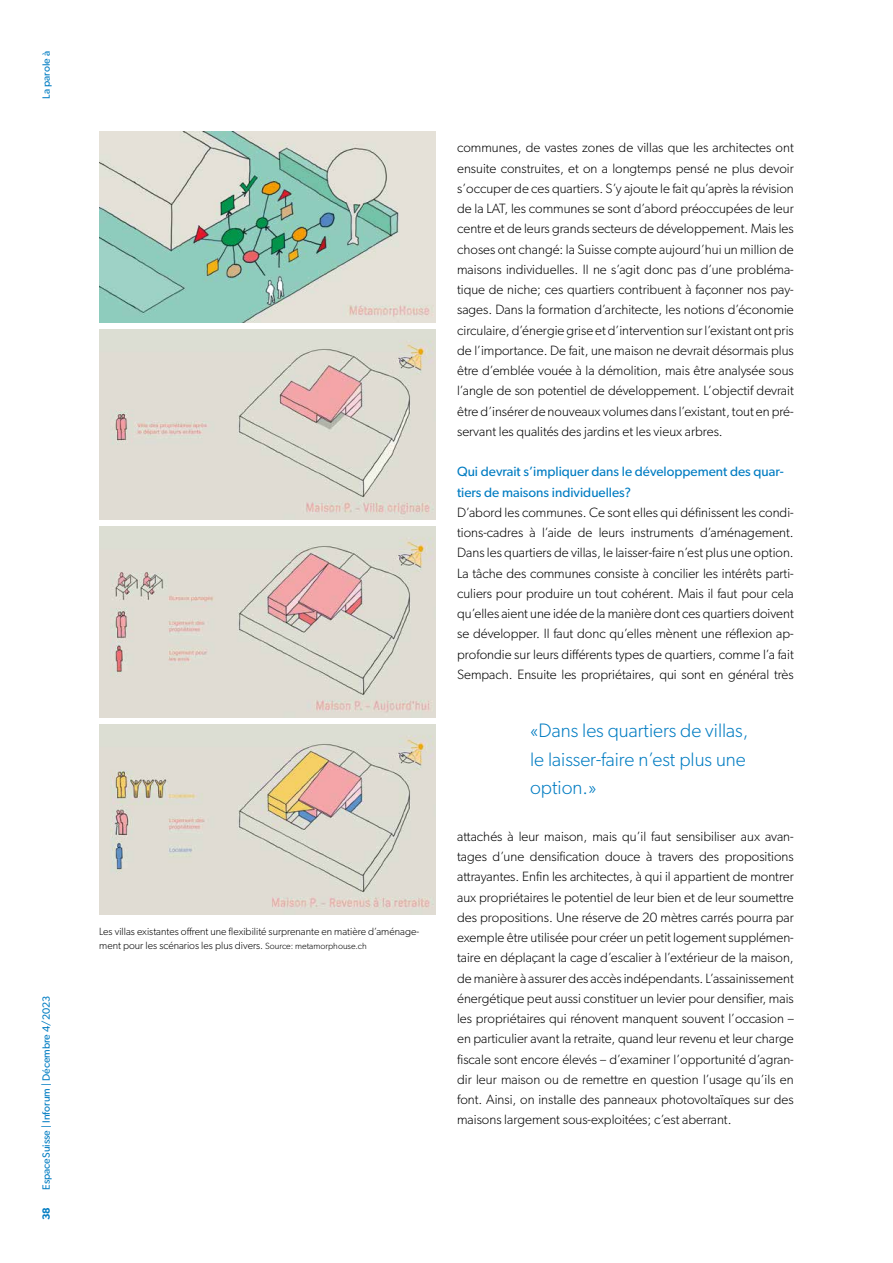
<style>
.page{position:relative;width:893px;height:1263px;background:#fff}
.page>*{position:absolute;margin:0;border:0;box-sizing:border-box;transform-origin:0 0}
.t1{font:300 19.5px/28.5px "Gibson";color:#007cc2}
.t2{font:300 13.5px/20.2px "Gibson";color:#000;text-align:justify}
.t3{font:13.5px/20.2px "Gibson";color:#007cc2}
.t4{font:300 10.5px/13.5px "Gibson";color:#000}
.t5{font:10.5px "Gibson";color:#007cc2}
.t6{font:600 10.5px "Gibson";color:#007cc2}
.s1{font-size:9px}
</style>
<div class="page">
<img style="left:99px;top:132px;width:337px;height:190px">
<img style="left:99px;top:329px;width:337px;height:191px">
<img style="left:99px;top:527px;width:337px;height:190px">
<img style="left:99px;top:724px;width:337px;height:191px">
<p class="t5" style="left:40px;top:99px;width:49px;rotate:-90deg">La parole à</p>
<p class="t5" style="left:40px;top:1190px;width:196px;rotate:-90deg">EspaceSuisse | Inforum | Décembre 4/2023</p>
<p class="t6" style="left:40px;top:1220px;width:15px;rotate:-90deg">38</p>
<p class="t4" style="left:99px;top:925px;width:321px">Les villas existantes offrent une flexibilité surprenante en matière d’aménage&shy;ment pour les scénarios les plus divers. <span class="s1">Source: metamorphouse.ch</span></p>
<p class="t2" style="left:457px;top:137px;width:338px">communes, de vastes zones de villas que les architectes ont ensuite construites, et on a longtemps pensé ne plus devoir s’occuper de ces quartiers. S’y ajoute le fait qu’après la révision de la LAT, les communes se sont d’abord préoccupées de leur centre et de leurs grands secteurs de développement. Mais les choses ont changé: la Suisse compte aujourd’hui un million de maisons individuelles. Il ne s’agit donc pas d’une probléma&shy;tique de niche; ces quartiers contribuent à façonner nos pay&shy;sages. Dans la formation d’architecte, les notions d’économie circulaire, d’énergie grise et d’intervention sur l’existant ont pris de l’importance. De fait, une maison ne devrait désormais plus être d’emblée vouée à la démolition, mais être analysée sous l’angle de son potentiel de développement. L’objectif devrait être d’insérer de nouveaux volumes dans l’existant, tout en pré&shy;servant les qualités des jardins et les vieux arbres.</p>
<p class="t3" style="left:457px;top:461px;width:328px">Qui devrait s’impliquer dans le développement des quar&shy;tiers de maisons individuelles?</p>
<p class="t2" style="left:457px;top:502px;width:338px">D’abord les communes. Ce sont elles qui définissent les condi&shy;tions-cadres à l’aide de leurs instruments d’aménagement.<br>Dans les quartiers de villas, le laisser-faire n’est plus une option.<br>La tâche des communes consiste à concilier les intérêts parti&shy;culiers pour produire un tout cohérent. Mais il faut pour cela qu’elles aient une idée de la manière dont ces quartiers doivent se développer. Il faut donc qu’elles mènent une réflexion ap&shy;profondie sur leurs différents types de quartiers, comme l’a fait Sempach. Ensuite les propriétaires, qui sont en général très</p>
<h1 class="t1" style="left:530px;top:716px;width:220px">«Dans les quartiers de villas, le laisser-faire n’est plus une option.»</h1>
<p class="t2" style="left:457px;top:826px;width:338px">attachés à leur maison, mais qu’il faut sensibiliser aux avan&shy;tages d’une densification douce à travers des propositions attrayantes. Enfin les architectes, à qui il appartient de montrer aux propriétaires le potentiel de leur bien et de leur soumettre des propositions. Une réserve de 20 mètres carrés pourra par exemple être utilisée pour créer un petit logement supplémen&shy;taire en déplaçant la cage d’escalier à l’extérieur de la maison, de manière à assurer des accès indépendants. L’assainissement énergétique peut aussi constituer un levier pour densifier, mais les propriétaires qui rénovent manquent souvent l’occasion – en particulier avant la retraite, quand leur revenu et leur charge fiscale sont encore élevés – d’examiner l’opportunité d’agran&shy;dir leur maison ou de remettre en question l’usage qu’ils en font. Ainsi, on installe des panneaux photovoltaïques sur des maisons largement sous-exploitées; c’est aberrant.</p>
</div>
